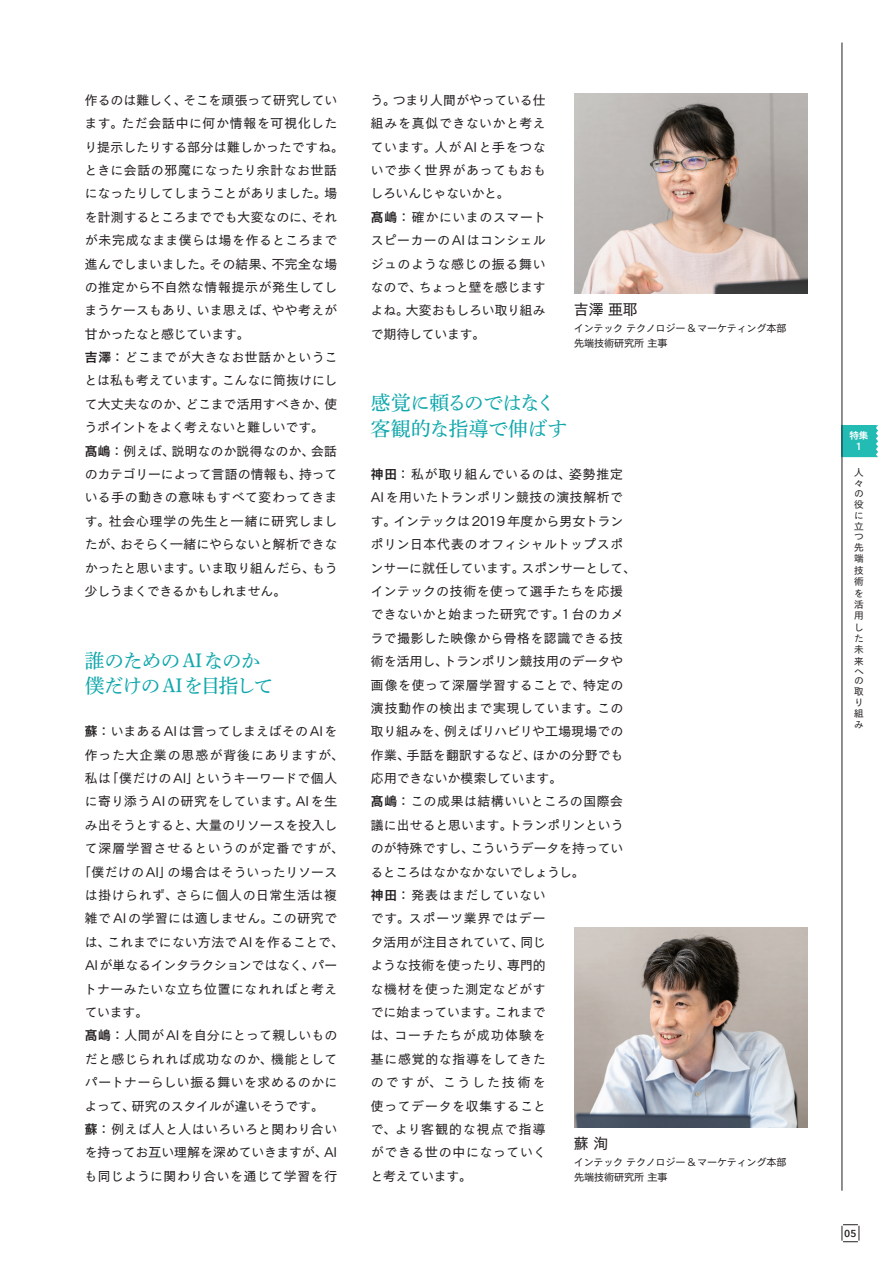
<style>
.page{position:relative;width:893px;height:1263px;background:#fff}
.page>*{position:absolute;margin:0;border:0;box-sizing:border-box;transform-origin:0 0}
.vol15_特集1_本文小見出し_N{font:19.65px/25.5px "Shuei Min Pr 6 N M";letter-spacing:-.035em;color:#0fa7ac}
.vol15_特集1_プロフィルお名前{font:14.85px "New Cezanne Pro N M";color:#231f20}
.vol15_特集1_本文12Q_N{font:12.75px/23.4px "New Cezanne Pro N M";letter-spacing:.025em;color:#231f20;text-align:justify}
.vol15_特集1_本文12Q_N-2{font:12.75px "New Cezanne Pro N M";letter-spacing:.05em;color:#231f20}
.vol15_特集1_本文12Q_N-3{font:12.75px "New Cezanne Pro N M";letter-spacing:-.005em;color:#231f20}
.vol15_特集1_本文12Q_N-4{font:12.75px "New Cezanne Pro N M";letter-spacing:.005em;color:#231f20}
.vol15_特集1_本文12Q_N-5{font:12.75px "New Cezanne Pro N M";letter-spacing:.08em;color:#231f20}
.vol15_特集1_本文12Q_N-6{font:12.75px "New Cezanne Pro N M";letter-spacing:.075em;color:#231f20}
.vol15_特集1_本文12Q_N-7{font:12.75px "New Cezanne Pro N M";letter-spacing:.065em;color:#231f20}
.INTEC_CAP_9_5Q_N{font:10.05px "New Cezanne Pro N M";letter-spacing:-.02em;color:#231f20}
.t1{font:600 10.05px "Avenir Next";color:#231f20}
.t2{font:9.6px/11.1px "New Cezanne Pro N M";color:#231f20}
.t3{font:9.6px "New Cezanne Pro N DB";color:#fff}
.s1{font-family:"New Cezanne Pro N DB"}
</style>
<div class="page">
<svg style="left:876px;top:425px;width:2px;height:32px"></svg>
<div style="left:842px;top:425px;width:34px;height:32px;background:#22bcb5"></div>
<hr style="left:842px;top:43px;width:1px;height:1148px;background:#231f20">
<img style="left:574px;top:94px;width:234px;height:199px">
<img style="left:574px;top:927px;width:234px;height:200px">
<svg style="left:842px;top:1224px;width:18px;height:18px"></svg>
<p class="vol15_特集1_本文12Q_N" style="left:84px;top:87px;width:261px;text-align:left">作るのは難しく、そこを頑張って研究しています。ただ会話中に何か情報を可視化したり提示したりする部分は難しかったですね。ときに会話の邪魔になったり余計なお世話になったりしてしまうことがありました。場を計測するところまででも大変なのに、それが未完成なまま僕らは場を作るところまで進んでしまいました。その結果、不完全な場の推定から不自然な情報提示が発生してしまうケースもあり、いま思えば、やや考えが甘かったなと感じています。</p>
<p class="vol15_特集1_本文12Q_N" style="left:84px;top:344px;width:254px"><span class="s1">吉澤</span>：どこまでが大きなお世話かということは私も考えています。こんなに筒抜けにして大丈夫なのか、どこまで活用すべきか、使うポイントをよく考えないと難しいです。</p>
<p class="vol15_特集1_本文12Q_N" style="left:85px;top:437px;width:254px"><span class="s1">髙嶋</span>：例えば、説明なのか説得なのか、会話のカテゴリーによって言語の情報も、持っている手の動きの意味もすべて変わってきます。社会心理学の先生と一緒に研究しましたが、おそらく一緒にやらないと解析できなかったと思います。いま取り組んだら、もう少しうまくできるかもしれません。</p>
<p class="vol15_特集1_本文小見出し_N" style="left:85px;top:645px;width:190px">誰のためのAIなのか僕だけの AIを目指して</p>
<p class="vol15_特集1_本文12Q_N" style="left:85px;top:718px;width:254px"><span class="s1">蘇</span>：いまあるAIは言ってしまえばそのAIを</p>
<p class="vol15_特集1_本文12Q_N-5" style="left:85px;top:743px;width:260px">作った大企業の思惑が背後にありますが、</p>
<p class="vol15_特集1_本文12Q_N" style="left:85px;top:765px;width:254px">私は「僕だけのAI」というキーワードで個人</p>
<p class="vol15_特集1_本文12Q_N" style="left:85px;top:788px;width:254px">に寄り添うAIの研究をしています。AIを生</p>
<p class="vol15_特集1_本文12Q_N-4" style="left:85px;top:814px;width:254px">み出そうとすると、大量のリソースを投入し</p>
<p class="vol15_特集1_本文12Q_N-6" style="left:85px;top:837px;width:261px">て深層学習させるというのが定番ですが、</p>
<p class="vol15_特集1_本文12Q_N" style="left:78px;top:858px;width:261px">「僕だけの AI」の場合はそういったリソース</p>
<p class="vol15_特集1_本文12Q_N-7" style="left:85px;top:884px;width:254px">は掛けられず、さらに個人の日常生活は複</p>
<p class="vol15_特集1_本文12Q_N-2" style="left:85px;top:907px;width:254px">雑で AIの学習には適しません。この研究で</p>
<p class="vol15_特集1_本文12Q_N" style="left:85px;top:929px;width:261px">は、これまでにない方法でAIを作ることで、</p>
<p class="vol15_特集1_本文12Q_N-3" style="left:85px;top:954px;width:254px">AIが単なるインタラクションではなく、パー</p>
<p class="vol15_特集1_本文12Q_N-2" style="left:84px;top:977px;width:255px">トナーみたいな立ち位置になれればと考え</p>
<p class="vol15_特集1_本文12Q_N" style="left:85px;top:999px;width:65px">ています。</p>
<p class="vol15_特集1_本文12Q_N" style="left:85px;top:1022px;width:254px"><span class="s1">髙嶋</span>：人間が AIを自分にとって親しいものだと感じられれば成功なのか、機能としてパートナーらしい振る舞いを求めるのかによって、研究のスタイルが違いそうです。</p>
<p class="vol15_特集1_本文12Q_N" style="left:85px;top:1116px;width:254px"><span class="s1">蘇</span>：例えば人と人はいろいろと関わり合いを持ってお互い理解を深めていきますが、AIも同じように関わり合いを通じて学習を行</p>
<p class="vol15_特集1_本文12Q_N" style="left:370px;top:87px;width:177px">う。つまり人間がやっている仕組みを真似できないかと考えています。人が AIと手をつないで歩く世界があってもおもしろいんじゃないかと。</p>
<p class="vol15_特集1_本文12Q_N" style="left:371px;top:204px;width:177px"><span class="s1">髙嶋</span>：確かにいまのスマートスピーカーの AIはコンシェルジュのような感じの振る舞いなので、ちょっと壁を感じますよね。大変おもしろい取り組みで期待しています。</p>
<p class="vol15_特集1_プロフィルお名前" style="left:574px;top:296px;width:65px">吉澤 亜耶</p>
<p class="INTEC_CAP_9_5Q_N" style="left:574px;top:319px;width:214px">インテック テクノロジー &amp;マーケティング本部</p>
<p class="INTEC_CAP_9_5Q_N" style="left:574px;top:334px;width:95px">先端技術研究所 主事</p>
<p class="vol15_特集1_本文小見出し_N" style="left:371px;top:387px;width:198px">感覚に頼るのではなく客観的な指導で伸ばす</p>
<p class="vol15_特集1_本文12Q_N" style="left:371px;top:461px;width:267px;text-align:left"><span class="s1">神田</span>：私が取り組んでいるのは、姿勢推定<br>AIを用いたトランポリン競技の演技解析です。インテックは2019年度から男女トランポリン日本代表のオフィシャルトップスポンサーに就任しています。スポンサーとして、インテックの技術を使って選手たちを応援できないかと始まった研究です。1台のカメラで撮影した映像から骨格を認識できる技術を活用し、トランポリン競技用のデータや画像を使って深層学習することで、特定の演技動作の検出まで実現しています。この取り組みを、例えばリハビリや工場現場での作業、手話を翻訳するなど、ほかの分野でも応用できないか模索しています。</p>
<p class="vol15_特集1_本文12Q_N" style="left:371px;top:788px;width:254px"><span class="s1">髙嶋</span>：この成果は結構いいところの国際会議に出せると思います。トランポリンというのが特殊ですし、こういうデータを持っているところはなかなかないでしょうし。</p>
<p class="vol15_特集1_本文12Q_N" style="left:370px;top:882px;width:177px"><span class="s1">神田</span>：発表はまだしていないです。スポーツ業界ではデータ活用が注目されていて、同じような技術を使ったり、専門的な機材を使った測定などがすでに始まっています。これまでは、コーチたちが成功体験を基に感覚的な指導をしてきたのですが、こうした技術を使ってデータを収集することで、より客観的な視点で指導ができる世の中になっていくと考えています。</p>
<p class="vol15_特集1_プロフィルお名前" style="left:574px;top:1130px;width:36px">蘇 洵</p>
<p class="INTEC_CAP_9_5Q_N" style="left:574px;top:1153px;width:214px">インテック テクノロジー &amp;マーケティング本部</p>
<p class="INTEC_CAP_9_5Q_N" style="left:574px;top:1168px;width:95px">先端技術研究所 主事</p>
<p class="t3" style="left:849px;top:427px;width:21px">特集</p>
<p class="t3" style="left:854px;top:438px;width:11px">１</p>
<p class="t2" style="left:854px;top:466px;width:11px;text-align:justify">人々の役に立つ先端技術を活用した未来</p>
<p class="t2" style="left:854px;top:665px;width:11px;line-height:9.1px">への</p>
<p class="t2" style="left:854px;top:684px;width:11px">取り組み</p>
<p class="t1" style="left:844px;top:1225px;width:14px">05</p>
</div>
